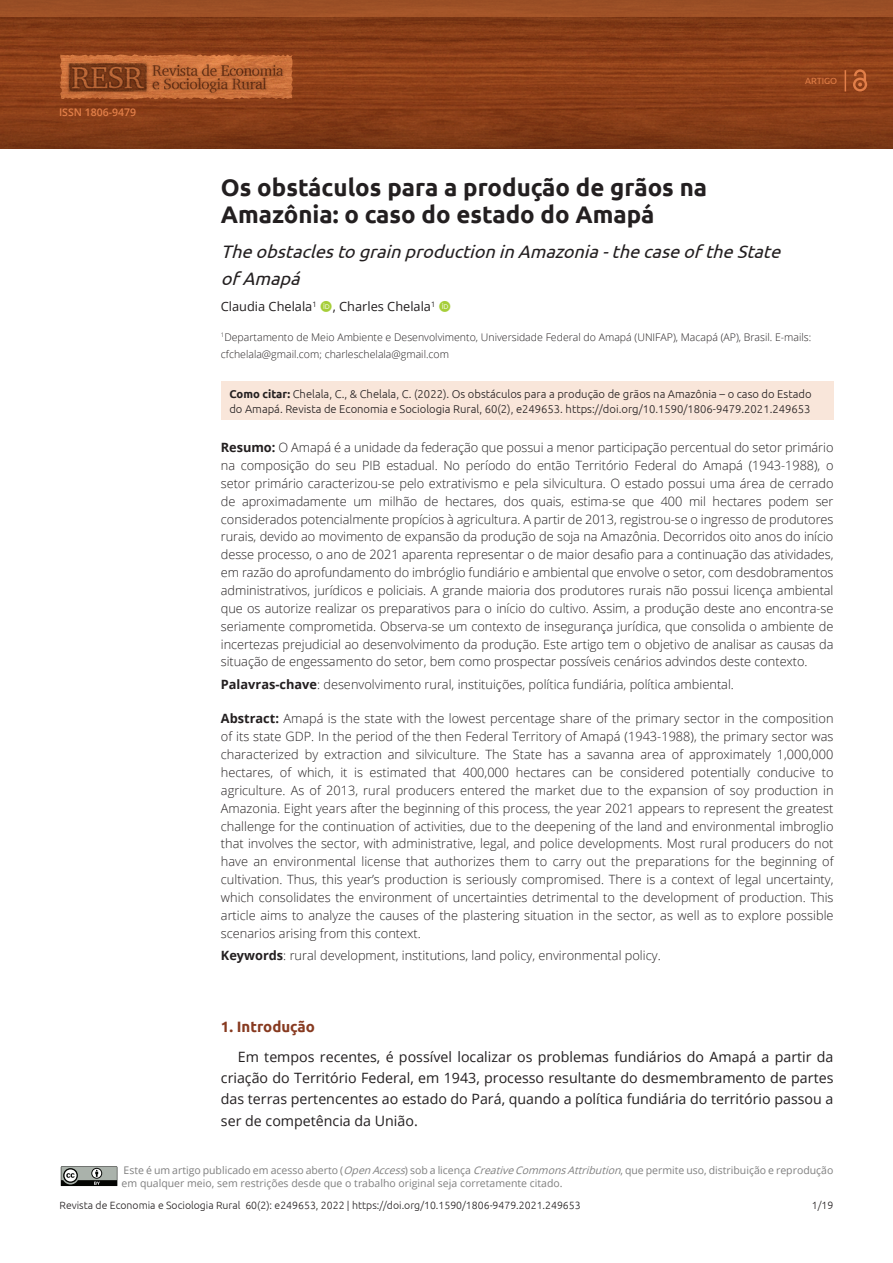
<style>
.page{position:relative;width:893px;height:1263px;background:#fff}
.page>*{position:absolute;margin:0;border:0;box-sizing:border-box;transform-origin:0 0}
.ArticleTitle{font:700 24px/26.8px "Ubuntu";color:#231f20}
.ArticleTitle-Trans1{font:italic 18px/26.8px "Ubuntu";color:#231f20}
.Heading1{font:700 15px "Ubuntu";color:#873a20}
.Paragraph{font:14.25px/21.3px "Open Sans";color:#231f20;text-align:justify}
.Abstract{font:300 12.75px/17.9px "Open Sans";letter-spacing:-.005em;color:#231f20;text-align:justify}
.Abstract-Trans1{font:300 12.75px/17.9px "Open Sans";color:#231f20;text-align:justify}
.Keywords{font:300 12.75px "Open Sans";color:#231f20}
.Keywords-Trans1{font:300 12.75px "Open Sans";color:#231f20}
.Authors{font:12.75px "Open Sans";color:#231f20}
.HowToCite{font:300 11.25px/14.9px "Ubuntu";color:#231f20}
.LicenseParaAlt{font:10.5px/12.6px "Open Sans";color:#7f7f7f}
.Affiliations{font:300 10.5px/17.1px "Open Sans";color:#231f20}
.t1{font:300 10.5px "Ubuntu";color:#231f20}
.t2{font:600 10.5px "Open Sans";color:#e27f49}
.t3{font:9px "Ubuntu";color:#e27f48}
.s1{font-weight:700}
.s2{font-style:italic}
</style>
<div class="page">
<svg style="left:0;top:17px;width:893px;height:132px;background:#863b17"></svg>
<div style="left:0;top:0;width:893px;height:17px;background:#9d5026"></div>
<img style="left:58px;top:52px;width:238px;height:50px">
<svg style="left:853px;top:69px;width:14px;height:22px"></svg>
<svg style="left:845px;top:70px;width:1px;height:21px"></svg>
<svg style="left:61px;top:1166px;width:57px;height:21px"></svg>
<div style="left:221px;top:381px;width:612px;height:38px;background:#f9e6da"></div>
<p class="t2" style="left:59px;top:105px;width:79px">ISSN 1806-9479</p>
<p class="t3" style="left:805px;top:75px;width:34px">Artigo</p>
<p class="ArticleTitle" style="left:221px;top:174px;width:488px">Os obstáculos para a produção de grãos na<br>Amazônia: o caso do estado do Amapá</p>
<p class="ArticleTitle-Trans1" style="left:221px;top:238px;width:566px">Theobstaclesto grain production in Amazonia-thecaseoftheState ofAmapá</p>
<p class="Authors" style="left:221px;top:297px;width:97px">Claudia Chelala<sup>1</sup></p>
<p class="Authors" style="left:333px;top:297px;width:104px">, Charles Chelala<sup>1</sup></p>
<p class="Affiliations" style="left:221px;top:328px;width:592px"><sup>1</sup>Departamento de Meio Ambiente e Desenvolvimento, Universidade Federal do Amapá (UNIFAP), Macapá (AP), Brasil. E-mails: cfchelala@gmail.com; charleschelala@gmail.com</p>
<p class="HowToCite" style="left:229px;top:386px;width:584px"><span class="s1">Como citar:</span> Chelala, C., &amp; Chelala, C. (2022). Os obstáculos para a produção de grãos na Amazônia – o caso do Estado do Amapá. Revista de Economia e Sociologia Rural, 60(2), e249653. https://doi.org/10.1590/1806-9479.2021.249653</p>
<p class="Abstract" style="left:221px;top:438px;width:614px"><span class="s1">Resumo:</span> O Amapá é a unidade da federação que possui a menor participação percentual do setor primário na composição do seu PIB estadual. No período do então Território Federal do Amapá (1943-1988), o setor primário caracterizou-se pelo extrativismo e pela silvicultura. O estado possui uma área de cerrado de aproximadamente um milhão de hectares, dos quais, estima-se que 400 mil hectares podem ser considerados potencialmente propícios à agricultura. A partir de 2013, registrou-se o ingresso de produtores rurais, devido ao movimento de expansão da produção de soja na Amazônia. Decorridos oito anos do início desse processo, o ano de 2021 aparenta representar o de maior desafio para a continuação das atividades, em razão do aprofundamento do imbróglio fundiário e ambiental que envolve o setor, com desdobramentos administrativos, jurídicos e policiais. A grande maioria dos produtores rurais não possui licença ambiental que os autorize realizar os preparativos para o início do cultivo. Assim, a produção deste ano encontra-se seriamente comprometida. Observa-se um contexto de insegurança jurídica, que consolida o ambiente de incertezas prejudicial ao desenvolvimento da produção. Este artigo tem o objetivo de analisar as causas da situação de engessamento do setor, bem como prospectar possíveis cenários advindos deste contexto.</p>
<p class="Keywords" style="left:221px;top:675px;width:515px"><span class="s1">Palavras-chave</span>: desenvolvimento rural, instituições, política fundiária, política ambiental.</p>
<p class="Abstract-Trans1" style="left:221px;top:709px;width:614px"><span class="s1">Abstract:</span> Amapá is the state with the lowest percentage share of the primary sector in the composition of its state GDP. In the period of the then Federal Territory of Amapá (1943-1988), the primary sector was characterized by extraction and silviculture. The State has a savanna area of approximately 1,000,000 hectares, of which, it is estimated that 400,000 hectares can be considered potentially conducive to agriculture. As of 2013, rural producers entered the market due to the expansion of soy production in Amazonia. Eight years after the beginning of this process, the year 2021 appears to represent the greatest challenge for the continuation of activities, due to the deepening of the land and environmental imbroglio that involves the sector, with administrative, legal, and police developments. Most rural producers do not have an environmental license that authorizes them to carry out the preparations for the beginning of cultivation. Thus, this year’s production is seriously compromised. There is a context of legal uncertainty, which consolidates the environment of uncertainties detrimental to the development of production. This article aims to analyze the causes of the plastering situation in the sector, as well as to explore possible scenarios arising from this context.</p>
<p class="Keywords-Trans1" style="left:221px;top:946px;width:441px"><span class="s1">Keywords</span>: rural development, institutions, land policy, environmental policy.</p>
<p class="Heading1" style="left:221px;top:1017px;width:95px">1. Introdução</p>
<p class="Paragraph" style="left:221px;top:1045px;width:614px;text-indent:17px">Em tempos recentes, é possível localizar os problemas fundiários do Amapá a partir da criação do Território Federal, em 1943, processo resultante do desmembramento de partes das terras pertencentes ao estado do Pará, quando a política fundiária do território passou a ser de competência da União.</p>
<p class="LicenseParaAlt" style="left:122px;top:1164px;width:713px">Este é um artigo publicado em acesso aberto (<span class="s2">OpenAccess</span>) sob a licença <span class="s2">CreativeCommonsAttribution</span>, que permite uso, distribuição e reprodução em qualquer meio, sem restrições desde que o trabalho original seja corretamente citado.</p>
<p class="t1" style="left:60px;top:1198px;width:523px">Revista de Economia e Sociologia Rural 60(2): e249653, 2022 | https://doi.org/10.1590/1806-9479.2021.249653</p>
<p class="t1" style="left:812px;top:1198px;width:23px">1/19</p>
</div>
